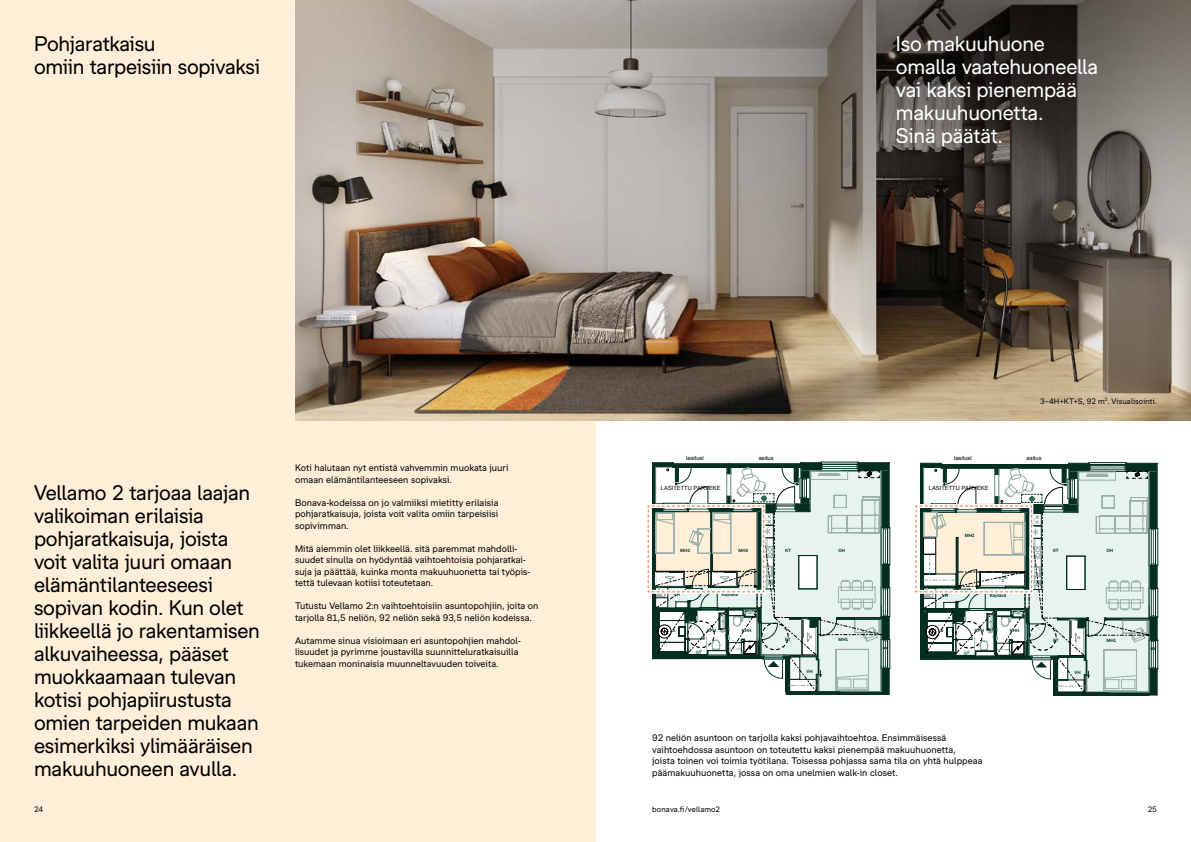
<style>
.page{position:relative;width:1191px;height:842px;background:#fff}
.page>*{position:absolute;margin:0;border:0;box-sizing:border-box;transform-origin:0 0}
.Bonava_Headline_20pt{font:20px/23px "Bonava Sans";letter-spacing:-.015em;color:#000}
.Bonava_Headline_20pt-2{font:20px/23px "Bonava Sans";letter-spacing:-.015em;color:#fff}
.Bonava_Body_Copy_9pt{font:9px/11.5px "Bonava Sans";letter-spacing:.005em;color:#000}
.Bonava_Caption_7_5pt{font:7.5px "Bonava Sans";letter-spacing:.015em;color:#000}
.t1{font:5.7px "Arial";color:#000}
.t2{font:700 4.3px "Bonava Sans";color:#003b2e}
</style>
<div class="page">
<hr style="left:1089px;top:462px;width:37px;height:1px;background:#032e21">
<div style="left:0;top:0;width:595px;height:842px;background:#ffeed8"></div>
<img style="left:295px;top:0;width:896px;height:421px">
<svg style="left:647px;top:462px;width:243px;height:233px"></svg>
<svg style="left:915px;top:463px;width:243px;height:232px"></svg>
<p class="Bonava_Headline_20pt" style="left:34px;top:32px;width:123px">Pohjaratkaisu</p>
<p class="Bonava_Headline_20pt" style="left:34px;top:55px;width:227px">omiin tarpeisiin sopivaksi</p>
<p class="Bonava_Headline_20pt" style="left:34px;top:481px;width:227px">Vellamo 2 tarjoaa laajan valikoiman erilaisia pohjaratkaisuja, joista voit valita juuri omaan elämäntilanteeseesi sopivan kodin. Kun olet liikkeellä jo rakentamisen alkuvaiheessa, pääset muokkaamaan tulevan kotisi pohjapiirustusta omien tarpeiden mukaan esimerkiksi ylimääräisen makuuhuoneen avulla.</p>
<p class="Bonava_Body_Copy_9pt" style="left:295px;top:462px;width:215px">Koti halutaan nyt entistä vahvemmin muokata juuri omaan elämäntilanteeseen sopivaksi.</p>
<p class="Bonava_Body_Copy_9pt" style="left:295px;top:496px;width:205px;text-align:justify">Bonava-kodeissa on jo valmiiksi mietitty erilaisia pohjaratkaisuja, joista voit valita omiin tarpeisiisi sopivimman.</p>
<p class="Bonava_Body_Copy_9pt" style="left:295px;top:542px;width:237px">Mitä aiemmin olet liikkeellä. sitä paremmat mahdolli&shy;suudet sinulla on hyödyntää vaihtoehtoisia pohjaratkai&shy;suja ja päättää, kuinka monta makuuhuonetta tai työpis&shy;tettä tulevaan kotiisi toteutetaan.</p>
<p class="Bonava_Body_Copy_9pt" style="left:295px;top:600px;width:245px">Tutustu Vellamo 2:n vaihtoehtoisiin asuntopohjiin, joita on tarjolla 81,5 neliön, 92 neliön sekä 93,5 neliön kodeissa.</p>
<p class="Bonava_Body_Copy_9pt" style="left:295px;top:634px;width:227px">Autamme sinua visioimaan eri asuntopohjien mahdol&shy;lisuudet ja pyrimme joustavilla suunnitteluratkaisuilla tukemaan moninaisia muunneltavuuden toiveita.</p>
<p class="Bonava_Headline_20pt-2" style="left:896px;top:32px;width:204px">Iso makuuhuone omalla vaatehuoneella vai kaksi pienempää makuuhuonetta.<br>Sinä päätät.</p>
<p class="Bonava_Caption_7_5pt" style="left:1040px;top:397px;width:118px">3–4H+KT+S, 92 m<sup>2</sup>. Visualisointi.</p>
<p class="t1" style="left:686px;top:454px;width:19px">lasitusl</p>
<p class="t1" style="left:758px;top:454px;width:16px">asitus</p>
<p class="t1" style="left:954px;top:454px;width:19px">lasitusl</p>
<p class="t1" style="left:1026px;top:454px;width:16px">asitus</p>
<p class="t1" style="left:661px;top:484px;width:61px">LASITETTU PARVEKE</p>
<p class="t1" style="left:929px;top:484px;width:61px">LASITETTU PARVEKE</p>
<p class="t2" style="left:964px;top:533px;width:11px">MH2</p>
<p class="t2" style="left:680px;top:547px;width:11px">MH2</p>
<p class="t2" style="left:738px;top:547px;width:11px">MH3</p>
<p class="t2" style="left:785px;top:547px;width:7px">KT</p>
<p class="t2" style="left:838px;top:547px;width:8px">OH</p>
<p class="t2" style="left:1053px;top:548px;width:7px">KT</p>
<p class="t2" style="left:1106px;top:548px;width:8px">OH</p>
<p class="t2" style="left:674px;top:592px;width:8px">VH</p>
<p class="t2" style="left:722px;top:592px;width:18px">Käytävä</p>
<p class="t2" style="left:941px;top:592px;width:8px">VH</p>
<p class="t2" style="left:989px;top:592px;width:18px">Käytävä</p>
<p class="t2" style="left:672px;top:627px;width:4px">S</p>
<p class="t2" style="left:706px;top:627px;width:11px">KPH</p>
<p class="t2" style="left:742px;top:627px;width:11px">KHH</p>
<p class="t2" style="left:940px;top:628px;width:4px">S</p>
<p class="t2" style="left:974px;top:628px;width:11px">KPH</p>
<p class="t2" style="left:1009px;top:628px;width:11px">KHH</p>
<p class="t2" style="left:785px;top:637px;width:7px">ET</p>
<p class="t2" style="left:838px;top:637px;width:11px">MH1</p>
<p class="t2" style="left:806px;top:669px;width:8px">VH</p>
<p class="t2" style="left:1053px;top:637px;width:7px">ET</p>
<p class="t2" style="left:1106px;top:637px;width:11px">MH1</p>
<p class="t2" style="left:1074px;top:670px;width:8px">VH</p>
<p class="Bonava_Body_Copy_9pt" style="left:652px;top:732px;width:332px">92 neliön asuntoon on tarjolla kaksi pohjavaihtoehtoa. Ensimmäisessä vaihtoehdossa asuntoon on toteutettu kaksi pienempää makuuhuonetta,<br>joista toinen voi toimia työtilana. Toisessa pohjassa sama tila on yhtä hulppeaa päämakuuhuonetta, jossa on oma unelmien walk-in closet.</p>
<p class="Bonava_Caption_7_5pt" style="left:652px;top:804px;width:70px">bonava.fi/vellamo2</p>
<p class="Bonava_Caption_7_5pt" style="left:34px;top:804px;width:11px">24</p>
<p class="Bonava_Caption_7_5pt" style="left:1147px;top:804px;width:11px">25</p>
</div>
